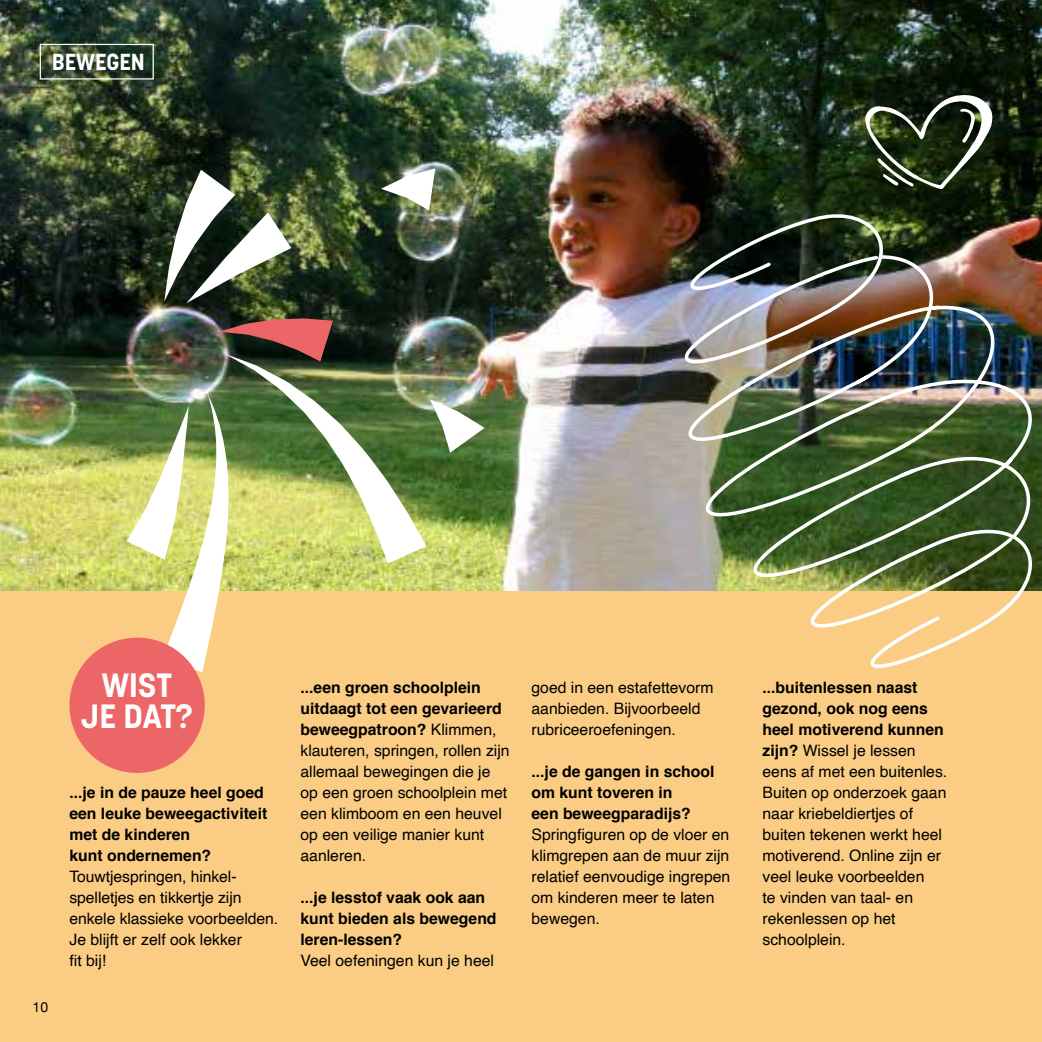
<style>
.page{position:relative;width:1042px;height:1042px;background:#fff}
.page>*{position:absolute;margin:0;border:0;box-sizing:border-box;transform-origin:0 0}
.t1{font:700 33.43px/31.5px "Korolev";color:#fff;text-align:center}
.t2{font:700 22.93px "Korolev";color:#fff}
.t3{font:15.75px/21px "Helvetica";color:#000}
.t4{font:700 15.75px/21px "Helvetica";color:#000}
.t5{font:14px "Helvetica Neue";color:#000}
.s1{font-weight:700}
</style>
<div class="page">
<div style="left:0;top:588px;width:1042px;height:454px;background:#fbcd84"></div>
<img style="left:0;top:0;width:1042px;height:590px">
<div style="left:40px;top:44px;width:114px;height:36px;border:1px solid #fff"></div>
<img style="left:677px;top:210px;width:365px;height:458px">
<svg style="left:381px;top:168px;width:54px;height:43px"></svg>
<svg style="left:164px;top:170px;width:127px;height:133px"></svg>
<img style="left:127px;top:318px;width:357px;height:354px">
<div style="left:69px;top:637px;width:136px;height:136px;background:#ec6667;border-radius:50%"></div>
<svg style="left:864px;top:94px;width:129px;height:95px;background:#3f4c36"></svg>
<h2 class="t2" style="left:52px;top:48px;width:95px">BEWEGEN</h2>
<h1 class="t1" style="left:81px;top:669px;width:113px">WIST<br>JE DAT?</h1>
<p class="t5" style="left:33px;top:996px;width:17px">10</p>
<p class="t4" style="left:69px;top:782px;width:199px">...je in de pauze heel goed een leuke beweegactiviteit met de kinderen<br>kunt ondernemen?</p>
<p class="t3" style="left:69px;top:866px;width:210px">Touwtjespringen, hinkel&shy;spelletjes en tikkertje zijn enkele klassieke voorbeelden.<br>Je blijft er zelf ook lekker<br>fit bij!</p>
<p class="t3" style="left:300px;top:677px;width:211px"><span class="s1">...een groen schoolplein uitdaagt tot een gevarieerd beweegpatroon?</span> Klimmen, klauteren, springen, rollen zijn allemaal bewegingen die je op een groen schoolplein met een klimboom en een heuvel op een veilige manier kunt aanleren.</p>
<p class="t4" style="left:300px;top:887px;width:198px">...je lesstof vaak ook aan kunt bieden als bewegend leren-lessen?</p>
<p class="t3" style="left:300px;top:950px;width:195px">Veel oefeningen kun je heel</p>
<p class="t3" style="left:531px;top:677px;width:184px">goed in een estafettevorm aanbieden. Bijvoorbeeld rubriceeroefeningen.</p>
<p class="t4" style="left:531px;top:761px;width:184px">...je de gangen in school om kunt toveren in<br>een beweegparadijs?</p>
<p class="t3" style="left:531px;top:824px;width:200px">Springfiguren op de vloer en klimgrepen aan de muur zijn relatief eenvoudige ingrepen om kinderen meer te laten bewegen.</p>
<p class="t3" style="left:762px;top:677px;width:186px"><span class="s1">...buitenlessen naast gezond, ook nog eens heel motiverend kunnen zijn?</span> Wissel je lessen eens af met een buitenles.<br>Buiten op onderzoek gaan naar kriebeldiertjes of buiten tekenen werkt heel motiverend. Online zijn er veel leuke voorbeelden<br>te vinden van taal- en rekenlessen op het schoolplein.</p>
</div>
